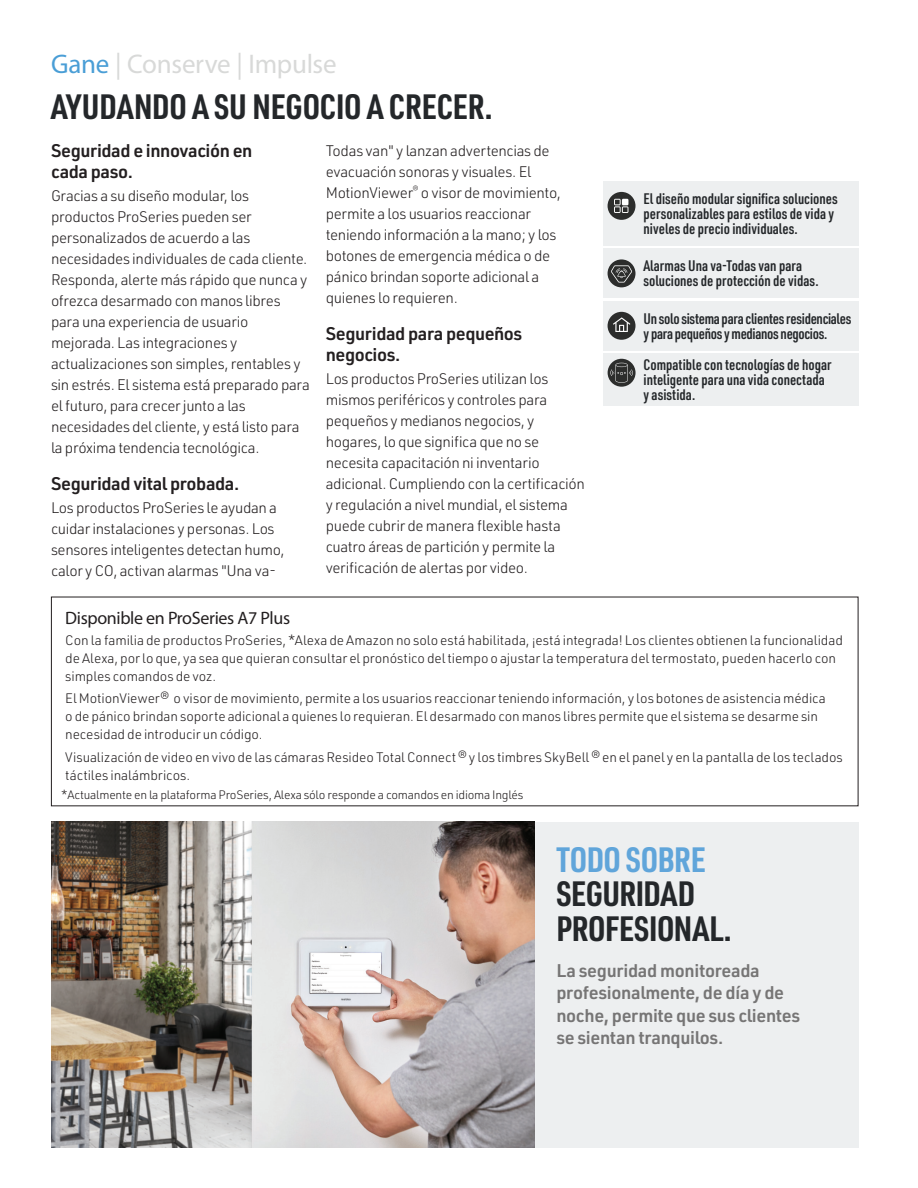
<style>
.page{position:relative;width:918px;height:1188px;background:#fff}
.page>*{position:absolute;margin:0;border:0;box-sizing:border-box;transform-origin:0 0}
.t1{font:700 34.5px/34.5px "URWDIN Cond";letter-spacing:-.005em;color:#24272a}
.t2{font:700 34.5px "URWDIN Cond";letter-spacing:-.015em;color:#60a5da}
.t3{font:27px "Myriad Pro";letter-spacing:-.01em;color:#d8d9d8}
.t4{font:600 18px/22.5px "URWDIN";letter-spacing:-.02em;color:#767575}
.t5{font:600 18px/21px "URWDIN";letter-spacing:-.025em;color:#231f20}
.t6{font:18px "Myriad Pro";letter-spacing:-.02em;color:#231f20}
.t7{font:300 15px/21px "URWDIN";letter-spacing:-.025em;color:#231f20}
.t8{font:600 15px/15px "URWDIN Cond";color:#24272a}
.t9{font:600 15px/15px "URWDIN Cond";letter-spacing:-.02em;color:#24272a}
.t10{font:300 13.5px/18px "URWDIN";letter-spacing:-.01em;color:#231f20}
.t11{font:300 12px "URWDIN";letter-spacing:-.02em;color:#231f20}
.s1{color:#4a9ed6}
</style>
<div class="page">
<div style="left:535px;top:822px;width:324px;height:326px;background:#edeff0"></div>
<img style="left:51px;top:822px;width:483px;height:326px">
<div style="left:604px;top:181px;width:255px;height:65px;background:#edeff0"></div>
<div style="left:608px;top:192px;width:28px;height:28px;background:#2c2d2c;border-radius:50%"></div>
<svg style="left:614px;top:199px;width:14px;height:14px"></svg>
<div style="left:604px;top:249px;width:255px;height:49px;background:#edeff0"></div>
<div style="left:608px;top:259px;width:28px;height:28px;background:#2c2d2c;border-radius:50%"></div>
<svg style="left:611px;top:265px;width:21px;height:18px"></svg>
<div style="left:604px;top:301px;width:255px;height:49px;background:#edeff0"></div>
<div style="left:608px;top:312px;width:28px;height:28px;background:#2c2d2c;border-radius:50%"></div>
<svg style="left:613px;top:317px;width:17px;height:15px"></svg>
<div style="left:604px;top:353px;width:255px;height:53px;background:#edeff0"></div>
<div style="left:608px;top:359px;width:27px;height:28px;background:#2c2d2c;border-radius:50%"></div>
<svg style="left:610px;top:363px;width:23px;height:20px"></svg>
<h2 class="t3" style="left:51px;top:48px;width:287px"><span class="s1">Gane</span> | Conserve | Impulse</h2>
<h1 class="t1" style="left:51px;top:89px;width:443px">AYUDANDO A SU NEGOCIO A CRECER.</h1>
<p class="t5" style="left:51px;top:139px;width:203px">Seguridad e innovación en cada paso.</p>
<p class="t7" style="left:51px;top:185px;width:260px">Gracias a su diseño modular, los productos ProSeries pueden ser personalizados de acuerdo a las necesidades individuales de cada cliente.<br>Responda, alerte más rápido que nunca y ofrezca desarmado con manos libres para una experiencia de usuario mejorada. Las integraciones y actualizaciones son simples, rentables y sin estrés. El sistema está preparado para el futuro, para crecer junto a las necesidades del cliente, y está listo para la próxima tendencia tecnológica.</p>
<p class="t5" style="left:51px;top:473px;width:190px">Seguridad vital probada.</p>
<p class="t7" style="left:51px;top:497px;width:235px">Los productos ProSeries le ayudan a cuidar instalaciones y personas. Los sensores inteligentes detectan humo, calor y CO, activan alarmas "Una va-</p>
<p class="t7" style="left:326px;top:140px;width:237px">Todas van" y lanzan advertencias de evacuación sonoras y visuales. El MotionViewer<sup>®</sup> o visor de movimiento, permite a los usuarios reaccionar teniendo información a la mano; y los botones de emergencia médica o de pánico brindan soporte adicional a quienes lo requieren.</p>
<p class="t5" style="left:326px;top:322px;width:198px">Seguridad para pequeños negocios.</p>
<p class="t7" style="left:326px;top:368px;width:261px">Los productos ProSeries utilizan los mismos periféricos y controles para pequeños y medianos negocios, y hogares, lo que significa que no se necesita capacitación ni inventario adicional. Cumpliendo con la certificación y regulación a nivel mundial, el sistema puede cubrir de manera flexible hasta cuatro áreas de partición y permite la verificación de alertas por video.</p>
<p class="t8" style="left:644px;top:190px;width:196px">El diseño modular significa soluciones personalizables para estilos de vida y niveles de precio individuales.</p>
<p class="t8" style="left:644px;top:258px;width:177px">Alarmas Una va-Todas van para soluciones de protección de vidas.</p>
<p class="t9" style="left:644px;top:310px;width:210px">Un solo sistema para clientes residenciales y para pequeños y medianos negocios.</p>
<p class="t8" style="left:644px;top:357px;width:190px">Compatible con tecnologías de hogar inteligente para una vida conectada y asistida.</p>
<p class="t6" style="left:65px;top:607px;width:226px">Disponible en ProSeries A7 Plus</p>
<p class="t10" style="left:65px;top:630px;width:779px">Con la familia de productos ProSeries, *Alexa de Amazon no solo está habilitada, ¡está integrada! Los clientes obtienen la funcionalidad de Alexa, por lo que, ya sea que quieran consultar el pronóstico del tiempo o ajustar la temperatura del termostato, pueden hacerlo con simples comandos de voz.</p>
<p class="t10" style="left:65px;top:689px;width:762px">El MotionViewer® o visor de movimiento, permite a los usuarios reaccionar teniendo información, y los botones de asistencia médica o de pánico brindan soporte adicional a quienes lo requieran. El desarmado con manos libres permite que el sistema se desarme sin necesidad de introducir un código.</p>
<p class="t10" style="left:65px;top:747px;width:779px">Visualización de video en vivo de las cámaras Resideo Total Connect ® y los timbres SkyBell ® en el panel y en la pantalla de los teclados táctiles inalámbricos.</p>
<p class="t11" style="left:61px;top:787px;width:464px">*Actualmente en la plataforma ProSeries, Alexa sólo responde a comandos en idioma Inglés</p>
<h1 class="t2" style="left:556px;top:836px;width:151px">TODO SOBRE</h1>
<h1 class="t1" style="left:556px;top:876px;width:177px">SEGURIDAD<br>PROFESIONAL.</h1>
<p class="t4" style="left:556px;top:959px;width:246px">La seguridad monitoreada profesionalmente, de día y de noche, permite que sus clientes se sientan tranquilos.</p>
</div>
